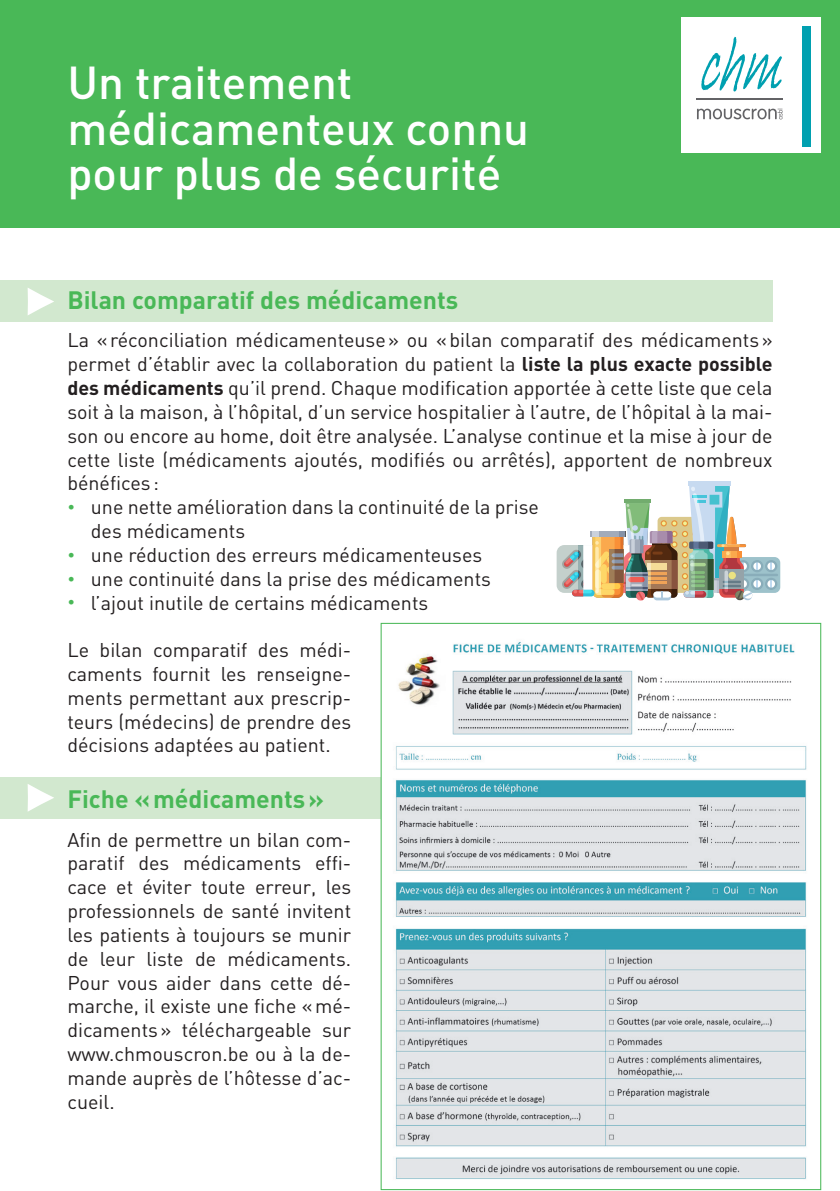
<style>
.page{position:relative;width:840px;height:1191px;background:#fff}
.page>*{position:absolute;margin:0;border:0;box-sizing:border-box;transform-origin:0 0}
.t1{font:500 45.6px/45.6px "DIN";color:#fff}
.t2{font:700 24.8px "DIN";color:#49b857}
.t3{font:19.6px/23.8px "DIN";color:#231f20;text-align:justify}
.s1{font-weight:700}
.s2{font-size:14.4px;color:#49b857}
</style>
<div class="page">
<div style="left:0;top:777px;width:772px;height:41px;background:#d2e8cf"></div>
<svg style="left:28px;top:784px;width:26px;height:27px"></svg>
<div style="left:0;top:280px;width:772px;height:41px;background:#d2e8cf"></div>
<div style="left:0;top:0;width:839px;height:227px;background:#49b857"></div>
<div style="left:681px;top:17px;width:139px;height:135px;background:#fff"></div>
<svg style="left:701px;top:37px;width:80px;height:54px"></svg>
<hr style="left:696px;top:99px;width:86px;height:1px;background:#636366">
<svg style="left:697px;top:109px;width:85px;height:10px"></svg>
<div style="left:801px;top:26px;width:8px;height:121px;background:#00a0b0"></div>
<svg style="left:28px;top:288px;width:26px;height:27px"></svg>
<svg style="left:719px;top:557px;width:60px;height:36px"></svg>
<hr style="left:722px;top:574px;width:55px;height:2px;background:#89adba">
<hr style="left:687px;top:481px;width:43px;height:4px;background:#c7daf0">
<div style="left:556px;top:545px;width:87px;height:48px;background:#c4d0cc;border-radius:8px"></div>
<svg style="left:561px;top:485px;width:215px;height:115px"></svg>
<img style="left:382px;top:641px;width:425px;height:538px">
<h1 class="t1" style="left:67px;top:58px;width:463px">Un traitement médicamenteux connu pour plus de sécurité</h1>
<p class="t2" style="left:67px;top:283px;width:392px">Bilan comparatif des médicaments</p>
<p class="t3" style="left:67px;top:329px;width:706px">La «réconciliation médicamenteuse» ou «bilan comparatif des médicaments» permet d’établir avec la collaboration du patient la <span class="s1">liste la plus exacte possible des médicaments</span> qu’il prend. Chaque modification apportée à cette liste que cela soit à la maison, à l’hôpital, d’un service hospitalier à l’autre, de l’hôpital à la mai&shy;son ou encore au home, doit être analysée. L’analyse continue et la mise à jour de cette liste (médicaments ajoutés, modifiés ou arrêtés), apportent de nombreux bénéfices :</p>
<p class="t3" style="left:91px;top:495px;width:449px;text-indent:-23px"><span class="s2">•</span> une nette amélioration dans la continuité de la prise des médicaments</p>
<p class="t3" style="left:67px;top:543px;width:416px"><span class="s2">•</span> une réduction des erreurs médicamenteuses</p>
<p class="t3" style="left:67px;top:567px;width:425px"><span class="s2">•</span> une continuité dans la prise des médicaments</p>
<p class="t3" style="left:67px;top:591px;width:362px"><span class="s2">•</span> l’ajout inutile de certains médicaments</p>
<p class="t3" style="left:67px;top:638px;width:285px">Le bilan comparatif des médi&shy;caments fournit les renseigne&shy;ments permettant aux prescrip&shy;teurs (médecins) de prendre des décisions adaptées au patient.</p>
<p class="t2" style="left:67px;top:782px;width:258px">Fiche «médicaments»</p>
<p class="t3" style="left:67px;top:828px;width:285px">Afin de permettre un bilan com&shy;paratif des médicaments effi&shy;cace et éviter toute erreur, les professionnels de santé invitent les patients à toujours se munir de leur liste de médicaments.<br>Pour vous aider dans cette dé&shy;marche, il existe une fiche «mé&shy;dicaments» téléchargeable sur www.chmouscron.be ou à la de&shy;mande auprès de l’hôtesse d’ac&shy;cueil.</p>
</div>
